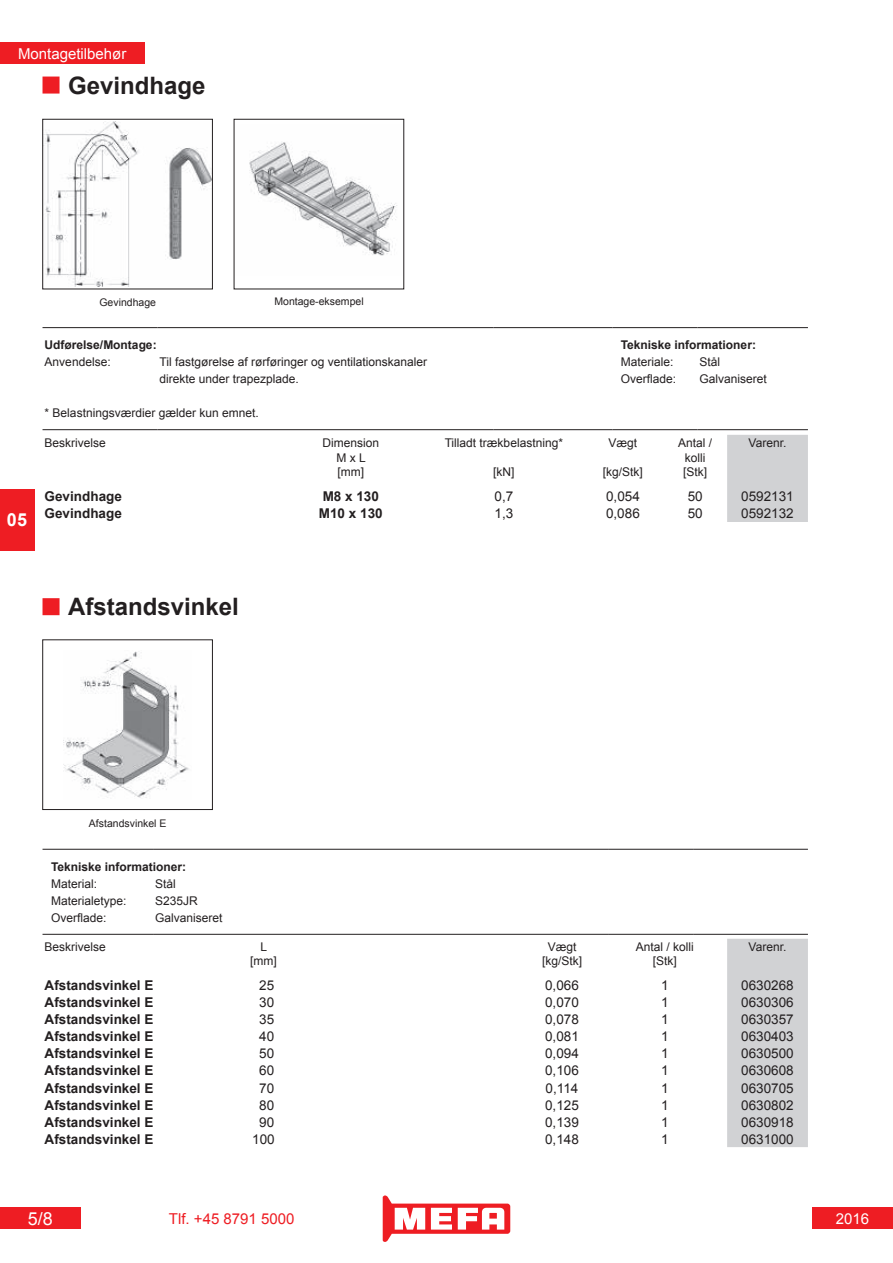
<style>
.page{position:relative;width:893px;height:1263px;background:#fff}
.page>*{position:absolute;margin:0;border:0;box-sizing:border-box;transform-origin:0 0}
.t1{font:700 24px "Arial";color:#231f20}
.t2{font:18px "Arial";color:#fff}
.t3{font:700 18px "Arial";color:#fff}
.t4{font:15px "Arial";color:#fff}
.t5{font:15px "Arial";color:#ee1d23}
.t6{font:13.5px "Arial";color:#231f20}
.t7{font:700 13.5px "Arial";color:#231f20}
.t8{font:12px "Arial";color:#231f20}
.t9{font:700 12px "Arial";color:#231f20}
.t10{font:10.5px "Arial";color:#231f20}
</style>
<div class="page">
<div style="left:43px;top:77px;width:16px;height:16px;background:#ee1d23"></div>
<div style="left:43px;top:77px;width:17px;height:17px;border:2px solid #ee1d23"></div>
<div style="left:0;top:489px;width:34px;height:62px;background:#ee1d23"></div>
<div style="left:0;top:43px;width:145px;height:21px;background:#ee1d23"></div>
<div style="left:0;top:1208px;width:81px;height:21px;background:#ee1d23"></div>
<svg style="left:383px;top:1195px;width:127px;height:47px"></svg>
<div style="left:812px;top:1208px;width:81px;height:21px;background:#ee1d23"></div>
<div style="left:727px;top:939px;width:81px;height:208px;background:#d1d2d4"></div>
<hr style="left:43px;top:849px;width:110px;height:1px;background:#231f20">
<hr style="left:153px;top:849px;width:455px;height:1px;background:#231f20">
<hr style="left:608px;top:849px;width:85px;height:1px;background:#231f20">
<hr style="left:693px;top:849px;width:115px;height:1px;background:#231f20">
<hr style="left:43px;top:934px;width:110px;height:1px;background:#231f20">
<hr style="left:153px;top:934px;width:455px;height:1px;background:#231f20">
<hr style="left:608px;top:934px;width:85px;height:1px;background:#231f20">
<hr style="left:693px;top:934px;width:115px;height:1px;background:#231f20">
<img style="left:64px;top:651px;width:125px;height:147px">
<div style="left:43px;top:640px;width:170px;height:170px;border:1px solid #231f20"></div>
<div style="left:43px;top:599px;width:16px;height:15px;background:#ee1d23"></div>
<div style="left:43px;top:598px;width:17px;height:17px;border:2px solid #ee1d23"></div>
<img style="left:45px;top:121px;width:166px;height:166px">
<div style="left:43px;top:119px;width:170px;height:170px;border:1px solid #231f20"></div>
<img style="left:249px;top:142px;width:148px;height:114px">
<div style="left:727px;top:435px;width:81px;height:87px;background:#d1d2d4"></div>
<hr style="left:43px;top:327px;width:114px;height:1px;background:#231f20">
<hr style="left:157px;top:327px;width:336px;height:1px;background:#231f20">
<hr style="left:493px;top:327px;width:119px;height:1px;background:#231f20">
<hr style="left:612px;top:327px;width:85px;height:1px;background:#231f20">
<hr style="left:697px;top:327px;width:111px;height:1px;background:#231f20">
<hr style="left:43px;top:429px;width:114px;height:1px;background:#231f20">
<hr style="left:157px;top:429px;width:336px;height:1px;background:#231f20">
<hr style="left:493px;top:429px;width:119px;height:1px;background:#231f20">
<hr style="left:612px;top:429px;width:85px;height:1px;background:#231f20">
<hr style="left:697px;top:429px;width:111px;height:1px;background:#231f20">
<p class="t4" style="left:18px;top:48px;width:110px">Montagetilbehør</p>
<h1 class="t1" style="left:68px;top:76px;width:139px">Gevindhage</h1>
<p class="t10" style="left:99px;top:295px;width:58px">Gevindhage</p>
<p class="t10" style="left:274px;top:295px;width:91px">Montage-eksempel</p>
<h2 class="t3" style="left:7px;top:513px;width:22px">05</h2>
<p class="t9" style="left:45px;top:340px;width:114px">Udførelse/Montage:</p>
<p class="t9" style="left:621px;top:340px;width:137px">Tekniske informationer:</p>
<p class="t8" style="left:45px;top:354px;width:68px">Anvendelse:</p>
<p class="t8" style="left:159px;top:354px;width:269px">Til fastgørelse af rørføringer og ventilationskanaler</p>
<p class="t8" style="left:621px;top:354px;width:54px">Materiale:</p>
<p class="t8" style="left:699px;top:354px;width:22px">Stål</p>
<p class="t8" style="left:159px;top:371px;width:141px">direkte under trapezplade.</p>
<p class="t8" style="left:621px;top:371px;width:57px">Overflade:</p>
<p class="t8" style="left:699px;top:371px;width:69px">Galvaniseret</p>
<p class="t8" style="left:45px;top:405px;width:216px">* Belastningsværdier gælder kun emnet.</p>
<p class="t8" style="left:45px;top:434px;width:63px">Beskrivelse</p>
<p class="t8" style="left:322px;top:434px;width:58px">Dimension</p>
<p class="t8" style="left:445px;top:434px;width:120px">Tilladt trækbelastning*</p>
<p class="t8" style="left:609px;top:434px;width:30px">Vægt</p>
<p class="t8" style="left:678px;top:434px;width:36px">Antal /</p>
<p class="t8" style="left:749px;top:434px;width:39px">Varenr.</p>
<p class="t8" style="left:336px;top:449px;width:31px">M x L</p>
<p class="t8" style="left:685px;top:449px;width:22px">kolli</p>
<p class="t8" style="left:337px;top:464px;width:28px">[mm]</p>
<p class="t8" style="left:493px;top:464px;width:23px">[kN]</p>
<p class="t8" style="left:603px;top:464px;width:42px">[kg/Stk]</p>
<p class="t8" style="left:683px;top:464px;width:26px">[Stk]</p>
<p class="t7" style="left:45px;top:491px;width:79px">Gevindhage</p>
<p class="t7" style="left:323px;top:491px;width:58px">M8 x 130</p>
<p class="t6" style="left:494px;top:487px;width:20px">0,7</p>
<p class="t6" style="left:606px;top:487px;width:35px">0,054</p>
<p class="t6" style="left:688px;top:487px;width:17px">50</p>
<p class="t6" style="left:741px;top:487px;width:54px">0592131</p>
<p class="t7" style="left:45px;top:508px;width:79px">Gevindhage</p>
<p class="t7" style="left:319px;top:508px;width:65px">M10 x 130</p>
<p class="t6" style="left:494px;top:504px;width:20px">1,3</p>
<p class="t6" style="left:606px;top:504px;width:35px">0,086</p>
<p class="t6" style="left:688px;top:504px;width:17px">50</p>
<p class="t6" style="left:741px;top:504px;width:54px">0592132</p>
<h1 class="t1" style="left:68px;top:597px;width:172px">Afstandsvinkel</h1>
<p class="t10" style="left:89px;top:815px;width:79px">Afstandsvinkel E</p>
<p class="t9" style="left:51px;top:862px;width:137px">Tekniske informationer:</p>
<p class="t8" style="left:51px;top:875px;width:48px">Material:</p>
<p class="t8" style="left:155px;top:875px;width:22px">Stål</p>
<p class="t8" style="left:51px;top:892px;width:77px">Materialetype:</p>
<p class="t8" style="left:155px;top:892px;width:44px">S235JR</p>
<p class="t8" style="left:51px;top:909px;width:57px">Overflade:</p>
<p class="t8" style="left:155px;top:909px;width:69px">Galvaniseret</p>
<p class="t8" style="left:45px;top:938px;width:63px">Beskrivelse</p>
<p class="t8" style="left:260px;top:938px;width:8px">L</p>
<p class="t8" style="left:548px;top:938px;width:30px">Vægt</p>
<p class="t8" style="left:636px;top:938px;width:60px">Antal / kolli</p>
<p class="t8" style="left:749px;top:938px;width:39px">Varenr.</p>
<p class="t8" style="left:250px;top:953px;width:28px">[mm]</p>
<p class="t8" style="left:542px;top:953px;width:42px">[kg/Stk]</p>
<p class="t8" style="left:653px;top:953px;width:26px">[Stk]</p>
<p class="t7" style="left:45px;top:980px;width:110px">Afstandsvinkel E</p>
<p class="t6" style="left:259px;top:976px;width:17px">25</p>
<p class="t6" style="left:545px;top:976px;width:35px">0,066</p>
<p class="t6" style="left:661px;top:980px;width:9px">1</p>
<p class="t6" style="left:741px;top:976px;width:54px">0630268</p>
<p class="t7" style="left:45px;top:997px;width:110px">Afstandsvinkel E</p>
<p class="t6" style="left:259px;top:993px;width:17px">30</p>
<p class="t6" style="left:545px;top:993px;width:35px">0,070</p>
<p class="t6" style="left:661px;top:997px;width:9px">1</p>
<p class="t6" style="left:741px;top:993px;width:54px">0630306</p>
<p class="t7" style="left:45px;top:1014px;width:110px">Afstandsvinkel E</p>
<p class="t6" style="left:259px;top:1010px;width:17px">35</p>
<p class="t6" style="left:545px;top:1010px;width:35px">0,078</p>
<p class="t6" style="left:661px;top:1015px;width:9px">1</p>
<p class="t6" style="left:741px;top:1010px;width:54px">0630357</p>
<p class="t7" style="left:45px;top:1031px;width:110px">Afstandsvinkel E</p>
<p class="t6" style="left:259px;top:1027px;width:17px">40</p>
<p class="t6" style="left:545px;top:1027px;width:35px">0,081</p>
<p class="t6" style="left:661px;top:1032px;width:9px">1</p>
<p class="t6" style="left:741px;top:1027px;width:54px">0630403</p>
<p class="t7" style="left:45px;top:1048px;width:110px">Afstandsvinkel E</p>
<p class="t6" style="left:259px;top:1044px;width:17px">50</p>
<p class="t6" style="left:545px;top:1044px;width:35px">0,094</p>
<p class="t6" style="left:661px;top:1049px;width:9px">1</p>
<p class="t6" style="left:741px;top:1044px;width:54px">0630500</p>
<p class="t7" style="left:45px;top:1065px;width:110px">Afstandsvinkel E</p>
<p class="t6" style="left:259px;top:1061px;width:17px">60</p>
<p class="t6" style="left:545px;top:1061px;width:35px">0,106</p>
<p class="t6" style="left:661px;top:1066px;width:9px">1</p>
<p class="t6" style="left:741px;top:1061px;width:54px">0630608</p>
<p class="t7" style="left:45px;top:1082px;width:110px">Afstandsvinkel E</p>
<p class="t6" style="left:259px;top:1078px;width:17px">70</p>
<p class="t6" style="left:546px;top:1078px;width:34px">0,114</p>
<p class="t6" style="left:661px;top:1083px;width:9px">1</p>
<p class="t6" style="left:741px;top:1078px;width:54px">0630705</p>
<p class="t7" style="left:45px;top:1099px;width:110px">Afstandsvinkel E</p>
<p class="t6" style="left:259px;top:1095px;width:17px">80</p>
<p class="t6" style="left:545px;top:1095px;width:35px">0,125</p>
<p class="t6" style="left:661px;top:1100px;width:9px">1</p>
<p class="t6" style="left:741px;top:1095px;width:54px">0630802</p>
<p class="t7" style="left:45px;top:1116px;width:110px">Afstandsvinkel E</p>
<p class="t6" style="left:259px;top:1112px;width:17px">90</p>
<p class="t6" style="left:545px;top:1112px;width:35px">0,139</p>
<p class="t6" style="left:661px;top:1117px;width:9px">1</p>
<p class="t6" style="left:741px;top:1112px;width:54px">0630918</p>
<p class="t7" style="left:45px;top:1133px;width:110px">Afstandsvinkel E</p>
<p class="t6" style="left:252px;top:1129px;width:24px">100</p>
<p class="t6" style="left:545px;top:1129px;width:35px">0,148</p>
<p class="t6" style="left:661px;top:1134px;width:9px">1</p>
<p class="t6" style="left:741px;top:1129px;width:54px">0631000</p>
<h2 class="t2" style="left:28px;top:1206px;width:27px">5/8</h2>
<p class="t5" style="left:169px;top:1213px;width:127px">Tlf. +45 8791 5000</p>
<p class="t4" style="left:836px;top:1213px;width:35px">2016</p>
</div>
